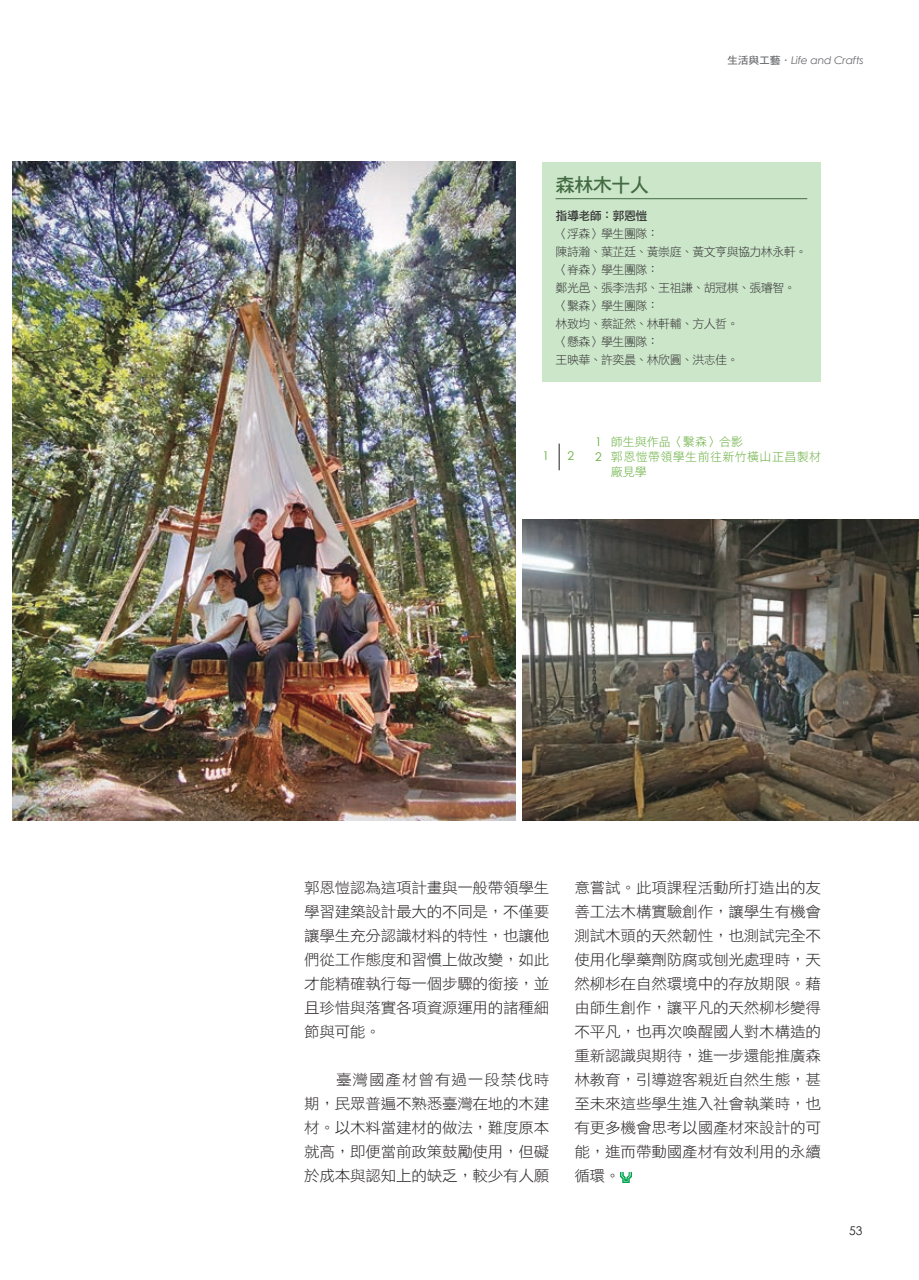
<style>
.page{position:relative;width:919px;height:1280px;background:#fff}
.page>*{position:absolute;margin:0;border:0;box-sizing:border-box;transform-origin:0 0}
.t1{font:19.5px "DF Hei Std W7";letter-spacing:-.05em;color:#436b42}
.t2{font:15px/24px "DF Hei Std W3";letter-spacing:-.02em;color:#231f20;text-align:justify;scale:1.04 1}
.t3{font:12px/18px "DF Hei Std W3";letter-spacing:-.05em;color:#333}
.t4{font:12px "DF Hei Std W3";letter-spacing:.03em;color:#66ae3d}
.t5{font:12px "DF Hei Std W3";color:#66ae3d}
.t6{font:12px "DF Hei Std W7";letter-spacing:-.05em;color:#333}
.t7{font:12px "Century Gothic";color:#231f20}
.t8{font:12px "Century Gothic";color:#66ae3d}
.t9{font:italic 10.5px "Century Gothic";letter-spacing:-.025em;color:#6c6d70;scale:1.04 1}
.s1{font-family:"DF Hei Std W7";font-style:normal}
.s2{font-family:"Century Gothic"}
</style>
<div class="page">
<div style="left:542px;top:162px;width:279px;height:220px;background:#cce6ca"></div>
<hr style="left:555px;top:198px;width:252px;height:1px;background:#436b42">
<img style="left:522px;top:519px;width:396px;height:302px">
<img style="left:13px;top:162px;width:502px;height:659px">
<svg style="left:620px;top:1172px;width:11px;height:10px"></svg>
<svg style="left:559px;top:444px;width:1px;height:26px"></svg>
<h1 class="t1" style="left:555px;top:175px;width:95px">森林木十人</h1>
<p class="t9" style="left:727px;top:54px;width:133px"><span class="s1">生活與工藝．</span>Life and Crafts</p>
<p class="t6" style="left:555px;top:209px;width:93px">指導老師：郭恩愷</p>
<p class="t3" style="left:555px;top:225px;width:253px">〈浮森〉學生團隊：<br>陳詩瀚、葉芷廷、黃崇庭、黃文亨與協力林永軒。〈脊森〉學生團隊：<br>鄭光邑、張李浩邦、王祖謙、胡冠棋、張璿智。〈繫森〉學生團隊：<br>林致均、蔡証然、林軒輔、方人哲。<br>〈懸森〉學生團隊：<br>王映華、許奕晨、林欣圓、洪志佳。</p>
<p class="t8" style="left:542px;top:447px;width:8px">1</p>
<p class="t8" style="left:567px;top:447px;width:8px">2</p>
<p class="t5" style="left:595px;top:436px;width:149px"><span class="s2">1</span> 師生與作品〈繫森〉合影</p>
<p class="t4" style="left:595px;top:451px;width:227px"><span class="s2">2</span> 郭恩愷帶領學生前往新竹橫山正昌製材</p>
<p class="t4" style="left:611px;top:466px;width:37px">廠見學</p>
<p class="t2" style="left:304px;top:875px;width:237px">郭恩愷認為這項計畫與一般帶領學生學習建築設計最大的不同是，不僅要讓學生充分認識材料的特性，也讓他們從工作態度和習慣上做改變，如此才能精確執行每一個步驟的銜接，並且珍惜與落實各項資源運用的諸種細節與可能。</p>
<p class="t2" style="left:304px;top:1067px;width:237px;text-indent:32px">臺灣國產材曾有過一段禁伐時期，民眾普遍不熟悉臺灣在地的木建材。以木料當建材的做法，難度原本就高，即便當前政策鼓勵使用，但礙於成本與認知上的缺乏，較少有人願</p>
<p class="t2" style="left:574px;top:875px;width:239px">意嘗試。此項課程活動所打造出的友善工法木構實驗創作，讓學生有機會測試木頭的天然韌性，也測試完全不使用化學藥劑防腐或刨光處理時，天然柳杉在自然環境中的存放期限。藉由師生創作，讓平凡的天然柳杉變得不平凡，也再次喚醒國人對木構造的重新認識與期待，進一步還能推廣森林教育，引導遊客親近自然生態，甚至未來這些學生進入社會執業時，也有更多機會思考以國產材來設計的可能，進而帶動國產材有效利用的永續循環。</p>
<p class="t7" style="left:849px;top:1223px;width:15px">53</p>
</div>
